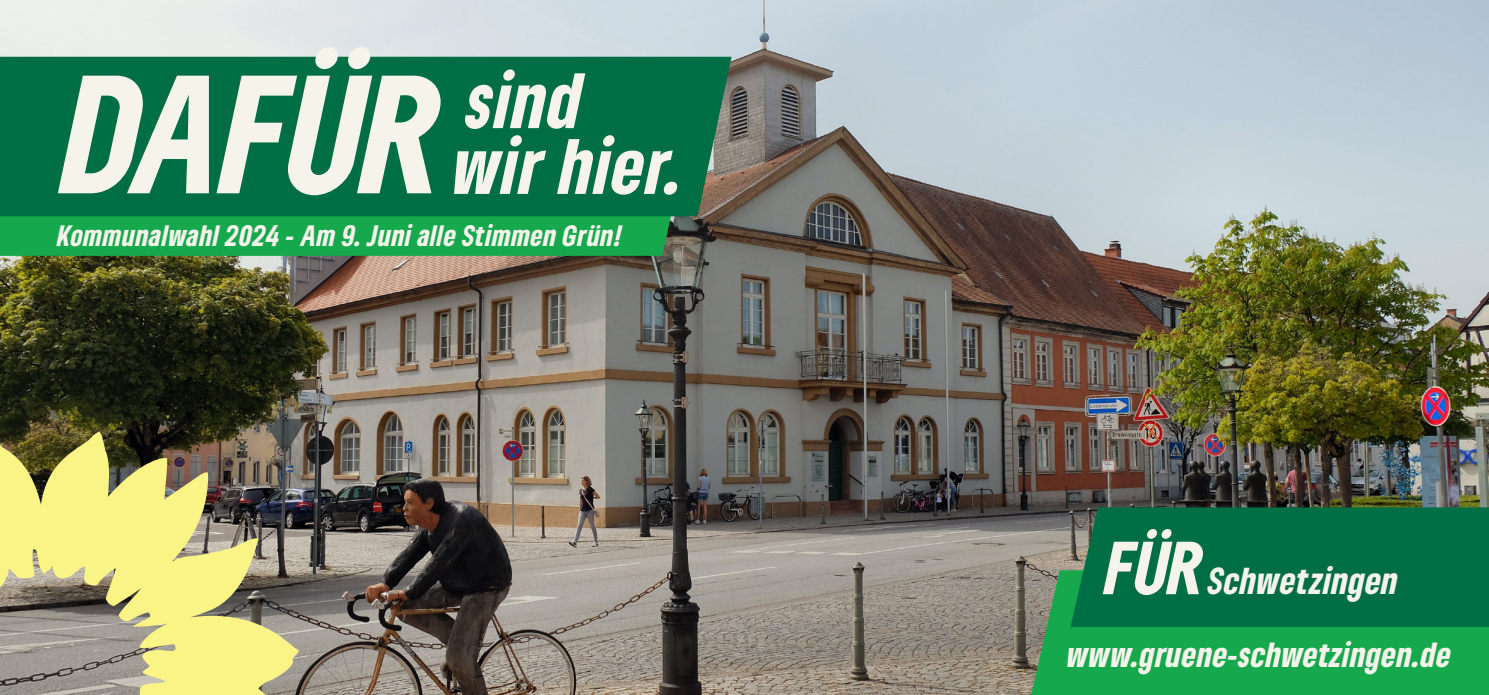
<style>
.page{position:relative;width:1489px;height:695px;background:#fff}
.page>*{position:absolute;margin:0;border:0;box-sizing:border-box;transform-origin:0 0}
.Claim_-_Ortsname{font:italic 900 condensed 35px "Gruene Type";letter-spacing:.02em;color:#f6f3eb}
.Claim_-_URL_Sand{font:italic 900 condensed 32.5px "Gruene Type";letter-spacing:.02em;color:#f6f3eb}
.Subheadline__nur_auf_Balken__Sand{font:italic 900 condensed 27.5px "Gruene Type";letter-spacing:.025em;color:#f6f3eb}
</style>
<div class="page">
<img style="left:0;top:0;width:1488px;height:694px">
<div style="left:0;top:216px;width:671px;height:40px;background:#15a84c"></div>
<div style="left:0;top:57px;width:731px;height:159px;background:#006e44"></div>
<svg style="left:454px;top:135px;width:223px;height:60px;background:#68a68a"></svg>
<svg style="left:465px;top:69px;width:120px;height:60px;background:#72ab91"></svg>
<svg style="left:58px;top:47px;width:382px;height:148px;background:#83b59d"></svg>
<div style="left:1031px;top:570px;width:457px;height:124px;background:#15a84c"></div>
<div style="left:1070px;top:507px;width:418px;height:120px;background:#006e44"></div>
<svg style="left:1102px;top:529px;width:100px;height:66px;background:#75ad93"></svg>
<svg style="left:0;top:431px;width:299px;height:263px;background:#b4ad74"></svg>
<p class="Subheadline__nur_auf_Balken__Sand" style="left:58px;top:217px;width:566px">Kommunalwahl 2024 - Am 9. Juni alle Stimmen Grün!</p>
<p class="Claim_-_Ortsname" style="left:1208px;top:557px;width:191px">Schwetzingen</p>
<p class="Claim_-_URL_Sand" style="left:1067px;top:633px;width:385px">www.gruene-schwetzingen.de</p>
</div>
